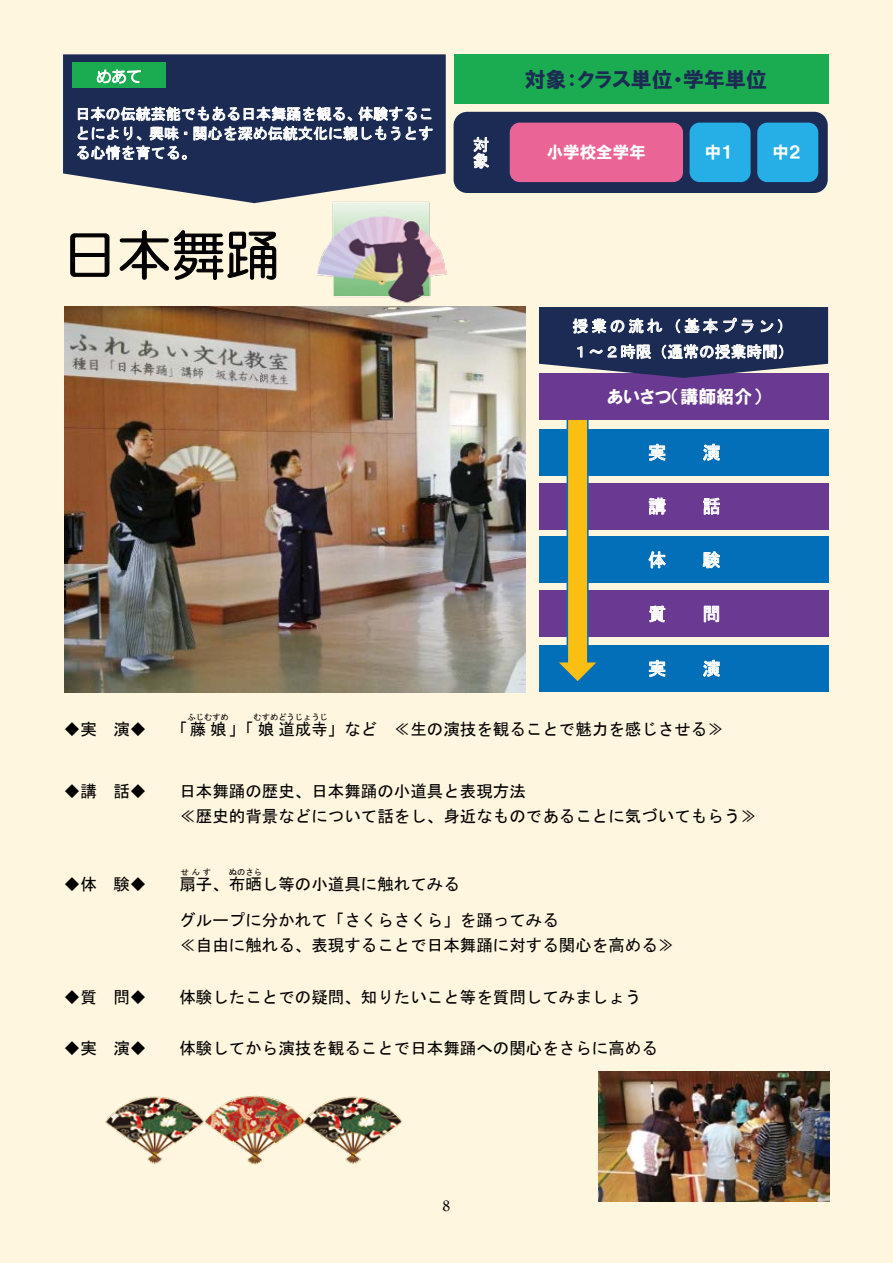
<style>
.page{position:relative;width:893px;height:1263px;background:#fff6e0}
.page>*{position:absolute;margin:0;border:0;box-sizing:border-box;transform-origin:0 0}
.t1{font:54px "HG Maru Gothic MPRO";color:#000}
.t2{font:21px "HGP Soei Kakugothic UB";color:#1b2b53}
.t3{font:18px "MS Gothic";color:#fff}
.t4{font:18px "HGP Soei Kakugothic UB";color:#fff}
.t5{font:16.5px/25.8px "MS Gothic";color:#000}
.t6{font:16.5px "HGP Soei Kakugothic UB";color:#fff}
.t7{font:16.5px/16.4px "MS Gothic";color:#fff}
.t8{font:15.75px/25.8px "MS Gothic";letter-spacing:.09em;color:#fff}
.t9{font:15.75px "Century";color:#000}
.t10{font:15px/19.5px "MS Gothic";color:#fff;text-align:justify}
.t11{font:15px "HG Maru Gothic MPRO";color:#fff}
.t12{font:500 14.25px "Ryumin Pr 6";color:#000}
.t13{font:8.25px "MS Gothic";color:#000}
</style>
<div class="page">
<div style="left:540px;top:645px;width:289px;height:47px;background:#046fb9"></div>
<svg style="left:649px;top:660px;width:16px;height:17px"></svg>
<svg style="left:703px;top:660px;width:17px;height:17px"></svg>
<div style="left:540px;top:429px;width:289px;height:47px;background:#046fb9"></div>
<svg style="left:649px;top:444px;width:16px;height:17px"></svg>
<svg style="left:703px;top:444px;width:17px;height:17px"></svg>
<div style="left:540px;top:590px;width:289px;height:47px;background:#6a3992"></div>
<svg style="left:649px;top:605px;width:16px;height:17px"></svg>
<svg style="left:704px;top:606px;width:15px;height:16px"></svg>
<img style="left:64px;top:307px;width:461px;height:386px">
<svg style="left:63px;top:54px;width:383px;height:149px;background:#3c4967"></svg>
<svg style="left:77px;top:106px;width:355px;height:54px;background:#55617f"></svg>
<div style="left:540px;top:483px;width:289px;height:46px;background:#6a3992"></div>
<svg style="left:649px;top:497px;width:17px;height:17px"></svg>
<svg style="left:703px;top:498px;width:17px;height:17px"></svg>
<div style="left:454px;top:54px;width:374px;height:50px;background:#1bac51"></div>
<svg style="left:70px;top:233px;width:40px;height:44px"></svg>
<svg style="left:119px;top:230px;width:158px;height:50px"></svg>
<div style="left:454px;top:112px;width:374px;height:81px;background:#1b2b53;border-radius:14px"></div>
<svg style="left:473px;top:137px;width:16px;height:31px"></svg>
<div style="left:510px;top:123px;width:173px;height:59px;background:#ea6596;border-radius:10px"></div>
<img style="left:598px;top:1071px;width:231px;height:130px">
<div style="left:690px;top:123px;width:61px;height:59px;background:#25afe6;border-radius:10px"></div>
<div style="left:757px;top:123px;width:61px;height:59px;background:#25afe6;border-radius:10px"></div>
<div style="left:540px;top:536px;width:289px;height:47px;background:#046fb9"></div>
<svg style="left:648px;top:551px;width:18px;height:17px"></svg>
<svg style="left:703px;top:551px;width:17px;height:18px"></svg>
<svg style="left:555px;top:420px;width:45px;height:261px"></svg>
<div style="left:540px;top:373px;width:289px;height:47px;background:#6a3992"></div>
<svg style="left:539px;top:307px;width:289px;height:71px;background:#444d71"></svg>
<div style="left:72px;top:62px;width:94px;height:25px;background:#1bac51"></div>
<svg style="left:97px;top:69px;width:44px;height:14px"></svg>
<img style="left:316px;top:198px;width:130px;height:106px">
<img style="left:105px;top:1096px;width:298px;height:69px">
<p class="t11" style="left:96px;top:69px;width:47px">めあて</p>
<p class="t10" style="left:75px;top:104px;width:360px">日本の伝統芸能でもある日本舞踊を観る、体験することにより、興味・関心を深め伝統文化に親しもうとする心情を育てる。</p>
<h1 class="t1" style="left:63px;top:228px;width:218px">日本舞踊</h1>
<p class="t2" style="left:525px;top:69px;width:244px">対象：クラス単位・学年単位</p>
<p class="t7" style="left:473px;top:137px;width:17px">対象</p>
<p class="t6" style="left:547px;top:144px;width:100px">小学校全学年</p>
<p class="t6" style="left:705px;top:144px;width:30px">中１</p>
<p class="t6" style="left:772px;top:144px;width:30px">中２</p>
<p class="t8" style="left:572px;top:313px;width:223px">授業の流れ（基本プラン）<br>１～２時限（通常の授業時間）</p>
<p class="t4" style="left:607px;top:388px;width:156px">あいさつ（講師紹介）</p>
<p class="t3" style="left:648px;top:443px;width:19px">実</p>
<p class="t3" style="left:702px;top:443px;width:19px">演</p>
<p class="t3" style="left:648px;top:497px;width:19px">講</p>
<p class="t3" style="left:702px;top:497px;width:19px">話</p>
<p class="t3" style="left:648px;top:551px;width:19px">体</p>
<p class="t3" style="left:702px;top:551px;width:19px">験</p>
<p class="t3" style="left:648px;top:605px;width:19px">質</p>
<p class="t3" style="left:702px;top:605px;width:19px">問</p>
<p class="t3" style="left:648px;top:659px;width:19px">実</p>
<p class="t3" style="left:702px;top:659px;width:19px">演</p>
<p class="t13" style="left:188px;top:713px;width:43px">ふじむすめ</p>
<p class="t13" style="left:254px;top:713px;width:76px">むすめどうじょうじ</p>
<p class="t5" style="left:64px;top:716px;width:84px">◆実 演◆</p>
<p class="t5" style="left:171px;top:716px;width:554px">「藤娘」「娘道成寺」など ≪生の演技を観ることで魅力を感じさせる≫</p>
<p class="t5" style="left:64px;top:778px;width:84px">◆講 話◆</p>
<p class="t5" style="left:179px;top:778px;width:579px">日本舞踊の歴史、日本舞踊の小道具と表現方法<br>≪歴史的背景などについて話をし、身近なものであることに気づいてもらう≫</p>
<p class="t13" style="left:181px;top:868px;width:32px">せんす</p>
<p class="t13" style="left:229px;top:868px;width:35px">ぬのさら</p>
<p class="t5" style="left:179px;top:907px;width:496px">グループに分かれて「さくらさくら」を踊ってみる<br>≪自由に触れる、表現することで日本舞踊に対する関心を高める≫</p>
<p class="t5" style="left:64px;top:871px;width:84px">◆体 験◆</p>
<p class="t5" style="left:179px;top:871px;width:282px">扇子、布晒し等の小道具に触れてみる</p>
<p class="t5" style="left:64px;top:984px;width:84px">◆質 問◆</p>
<p class="t5" style="left:179px;top:984px;width:463px">体験したことでの疑問、知りたいこと等を質問してみましょう</p>
<p class="t5" style="left:64px;top:1035px;width:84px">◆実 演◆</p>
<p class="t5" style="left:179px;top:1035px;width:480px">体験してから演技を観ることで日本舞踊への関心をさらに高める</p>
<p class="t9" style="left:442px;top:1192px;width:10px">8</p>
<p class="t12" style="left:443px;top:1194px;width:9px">8</p>
</div>
